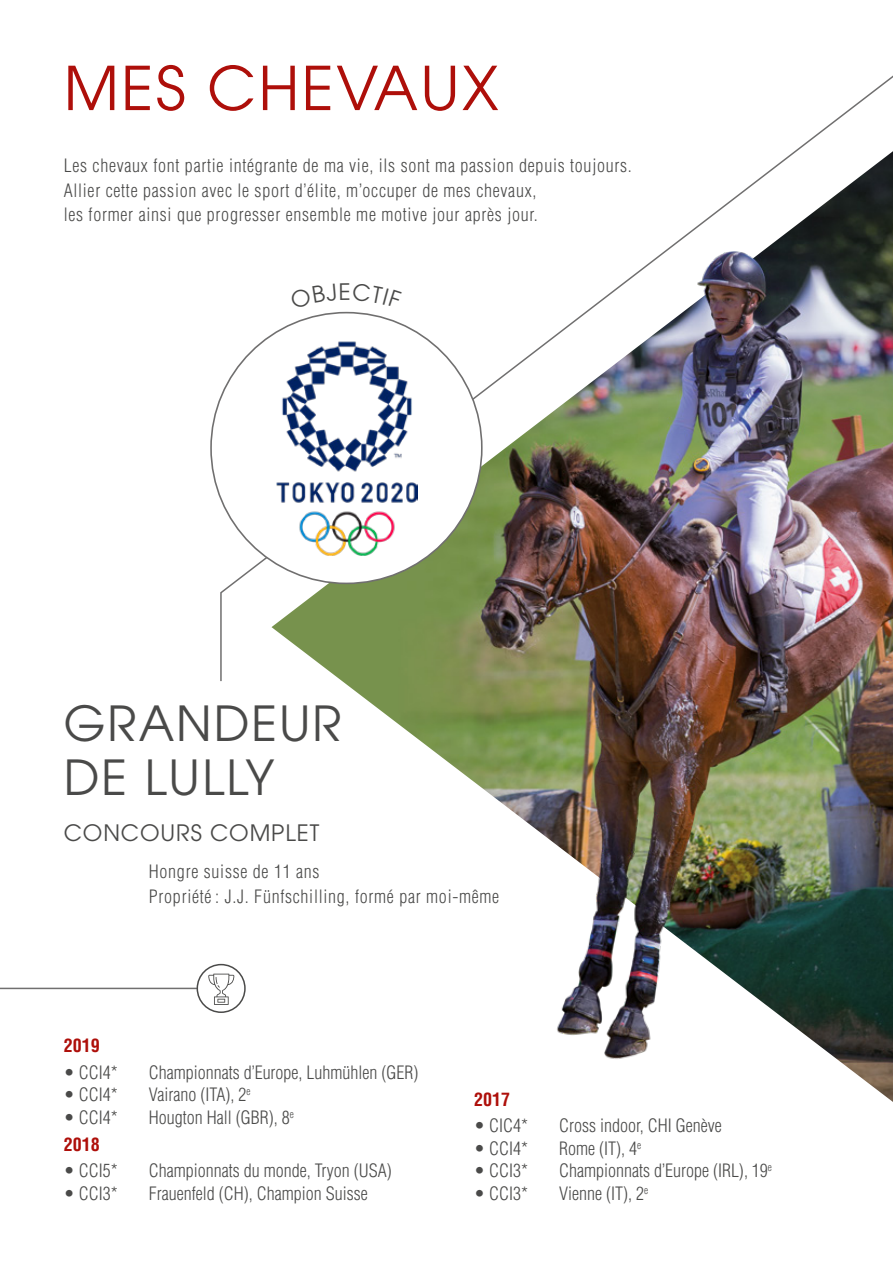
<style>
.page{position:relative;width:893px;height:1263px;background:#fff}
.page>*{position:absolute;margin:0;border:0;box-sizing:border-box;transform-origin:0 0}
.t1{font:60px "Avant Garde";letter-spacing:.04em;color:#ae0f0a}
.t2{font:48.15px/54px "Avant Garde";letter-spacing:.04em;color:#4a4a49}
.t3{font:22.5px "Avant Garde";letter-spacing:.04em;color:#4a4a49}
.t4{font:300 condensed 18px/24.6px "Helvetica LT";letter-spacing:.04em;color:#4a4a49}
.t5{font:300 condensed 18px "Helvetica LT";color:#4a4a49}
.t6{font:700 condensed 18px "Helvetica LT";color:#ae0f0a}
</style>
<div class="page">
<hr style="left:0;top:988px;width:221px;height:1px;background:#706f6f">
<div style="left:197px;top:964px;width:48px;height:48px;background:#fff;border-radius:50%"></div>
<div style="left:197px;top:964px;width:49px;height:49px;border:2px solid #4a4a49;border-radius:50%"></div>
<svg style="left:208px;top:974px;width:26px;height:31px"></svg>
<img style="left:271px;top:151px;width:622px;height:951px">
<img style="left:525px;top:146px;width:276px;height:956px">
<div style="left:211px;top:313px;width:271px;height:270px;background:#fff;border-radius:50%"></div>
<img style="left:276px;top:341px;width:142px;height:215px">
<svg style="left:290px;top:283px;width:112px;height:26px"></svg>
<h1 class="t1" style="left:64px;top:53px;width:436px">MES CHEVAUX</h1>
<p class="t4" style="left:64px;top:153px;width:570px">Les chevaux font partie intégrante de ma vie, ils sont ma passion depuis toujours.<br>Allier cette passion avec le sport d’élite, m’occuper de mes chevaux,<br>les former ainsi que progresser ensemble me motive jour après jour.</p>
<h2 class="t2" style="left:64px;top:697px;width:280px">GRANDEUR<br>DE LULLY</h2>
<p class="t3" style="left:64px;top:819px;width:257px">CONCOURS COMPLET</p>
<p class="t4" style="left:149px;top:859px;width:352px">Hongre suisse de 11 ans<br>Propriété : J.J. Fünfschilling, formé par moi-même</p>
<p class="t6" style="left:64px;top:1034px;width:37px">2019</p>
<p class="t4" style="left:64px;top:1060px;width:55px">• CCI4*</p>
<p class="t5" style="left:149px;top:1061px;width:271px">Championnats d’Europe, Luhmühlen (GER)</p>
<p class="t4" style="left:64px;top:1082px;width:55px">• CCI4*</p>
<p class="t5" style="left:149px;top:1083px;width:103px">Vairano (ITA), 2<sup>e</sup></p>
<p class="t4" style="left:64px;top:1105px;width:55px">• CCI4*</p>
<p class="t5" style="left:149px;top:1106px;width:147px">Hougton Hall (GBR), 8<sup>e</sup></p>
<p class="t6" style="left:64px;top:1133px;width:37px">2018</p>
<p class="t4" style="left:64px;top:1158px;width:55px">• CCI5*</p>
<p class="t5" style="left:149px;top:1159px;width:244px">Championnats du monde, Tryon (USA)</p>
<p class="t4" style="left:64px;top:1181px;width:55px">• CCI3*</p>
<p class="t5" style="left:149px;top:1182px;width:220px">Frauenfeld (CH), Champion Suisse</p>
<p class="t6" style="left:474px;top:1088px;width:37px">2017</p>
<p class="t4" style="left:474px;top:1113px;width:55px">• CIC4*</p>
<p class="t5" style="left:559px;top:1114px;width:164px">Cross indoor, CHI Genève</p>
<p class="t4" style="left:474px;top:1136px;width:55px">• CCI4*</p>
<p class="t4" style="left:559px;top:1136px;width:84px">Rome (IT), 4<sup>e</sup></p>
<p class="t4" style="left:474px;top:1158px;width:55px">• CCI3*</p>
<p class="t5" style="left:559px;top:1159px;width:214px">Championnats d’Europe (IRL), 19<sup>e</sup></p>
<p class="t4" style="left:474px;top:1181px;width:55px">• CCI3*</p>
<p class="t5" style="left:559px;top:1182px;width:91px">Vienne (IT), 2<sup>e</sup></p>
</div>
